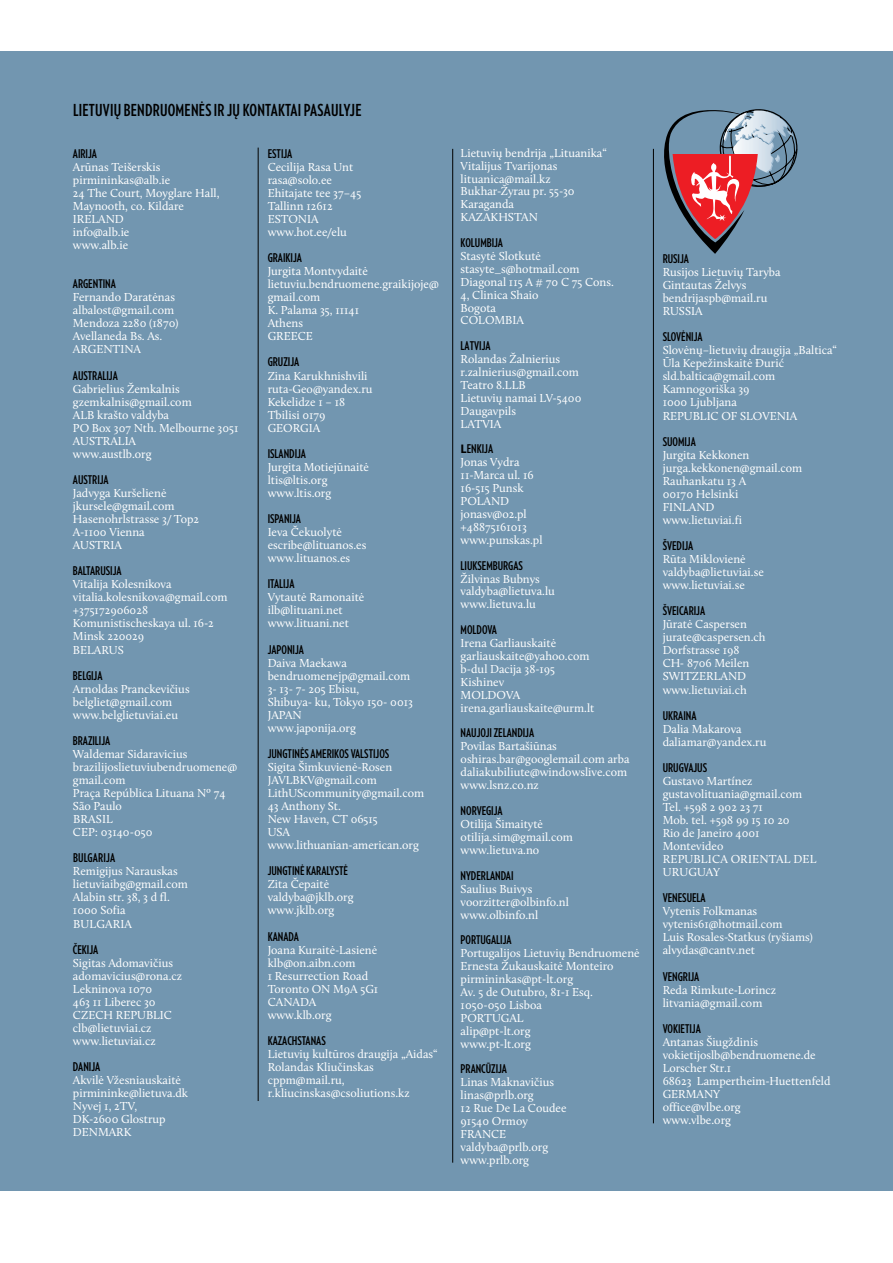
<style>
.page{position:relative;width:893px;height:1263px;background:#fff}
.page>*{position:absolute;margin:0;border:0;box-sizing:border-box;transform-origin:0 0}
.t1{font:700 16.5px "Verlag Compressed";letter-spacing:.015em;color:#000}
.t2{font:12px/13px "Calluna";color:#fff}
.t3{font:700 12px "Verlag Compressed";color:#000}
.s1{font-family:"Segoe UI"}
</style>
<div class="page">
<div style="left:0;top:51px;width:893px;height:1140px;background:#7296b0"></div>
<hr style="left:258px;top:148px;width:1px;height:953px;background:#000">
<hr style="left:452px;top:149px;width:1px;height:1014px;background:#000">
<hr style="left:653px;top:149px;width:1px;height:974px;background:#000">
<svg style="left:664px;top:109px;width:133px;height:145px"></svg>
<h1 class="t1" style="left:73px;top:98px;width:290px">LIETUVIŲ BENDRUOMENĖSIR JŲ KONTAKTAI PASAULYJE</h1>
<p class="t3" style="left:268px;top:145px;width:26px">ESTIJA</p>
<p class="t2" style="left:268px;top:160px;width:95px">Cecilija Rasa Unt rasa@solo.ee<br>Ehitajate tee 37–45<br>Tallinn 12612<br>ESTONIA www.hot.ee/elu</p>
<p class="t3" style="left:268px;top:249px;width:36px">GRAIKIJA</p>
<p class="t2" style="left:268px;top:264px;width:173px">Jurgita Montvydaitė lietuviu.bendruomene.graikijoje@ gmail.com<br>K. Palama 35, 11141<br>Athens<br>GREECE</p>
<p class="t3" style="left:268px;top:354px;width:33px">GRUZIJA</p>
<p class="t2" style="left:268px;top:369px;width:106px">Zina Karukhnishvili ruta-Geo@yandex.ru<br>Kekelidze 1 – 18<br>Tbilisi 0179<br>GEORGIA</p>
<p class="t3" style="left:268px;top:445px;width:40px">ISLANDIJA</p>
<p class="t2" style="left:268px;top:460px;width:103px">Jurgita Motiejūnaitė ltis@ltis.org www.ltis.org</p>
<p class="t3" style="left:268px;top:510px;width:35px">ISPANIJA</p>
<p class="t2" style="left:268px;top:525px;width:100px">Ieva Čekuolytė escribe@lituanos.es www.lituanos.es</p>
<p class="t3" style="left:268px;top:575px;width:28px">ITALIJA</p>
<p class="t2" style="left:268px;top:591px;width:98px">Vytautė Ramonaitė ilb@lituani.net www.lituani.net</p>
<p class="t3" style="left:268px;top:641px;width:38px">JAPONIJA</p>
<p class="t2" style="left:268px;top:656px;width:147px">Daiva Maekawa bendruomenejp@gmail.com<br>3- 13- 7- 205 Ebisu,<br>Shibuya- ku, Tokyo 150- 0013<br>JAPAN<br>www.japonija.org</p>
<p class="t3" style="left:268px;top:745px;width:123px">JUNGTINĖS AMERIKOS VALSTIJOS</p>
<p class="t2" style="left:268px;top:760px;width:158px">Sigita Šimkuvienė-Rosen<br>JAVLBKV@gmail.com<br>LithUScommunity@gmail.com<br>43 Anthony St.<br>New Haven, CT 06515<br>USA www.lithuanian-american.org</p>
<p class="t3" style="left:268px;top:862px;width:82px">JUNGTINĖ KARALYSTĖ</p>
<p class="t2" style="left:268px;top:878px;width:87px">Zita Čepaitė valdyba@jklb.org www.jklb.org</p>
<p class="t3" style="left:268px;top:928px;width:33px">KANADA</p>
<p class="t2" style="left:268px;top:943px;width:112px">Joana Kuraitė-Lasienė klb@on.aibn.com<br>1 Resurrection Road<br>Toronto ON M9A 5G1<br>CANADA www.klb.org</p>
<p class="t3" style="left:268px;top:1032px;width:60px">KAZACHSTANAS</p>
<p class="t2" style="left:268px;top:1047px;width:171px">Lietuvių kultūros draugija „Aidas“<br>Rolandas Kliučinskas cppm@mail.ru, r.kliucinskas@csoliutions.kz</p>
<p class="t3" style="left:73px;top:145px;width:26px">AIRIJA</p>
<p class="t2" style="left:73px;top:160px;width:148px">Arūnas Teišerskis pirmininkas@alb.ie<br>24 The Court, Moyglare Hall,<br>Maynooth, co. Kildare<br>IRELAND<br>info@alb.ie<br>www.alb.ie</p>
<p class="t3" style="left:73px;top:275px;width:44px">ARGENTINA</p>
<p class="t2" style="left:73px;top:291px;width:107px">Fernando Daratėnas albalost@gmail.com<br>Mendoza 2280 (1870)<br>Avellaneda Bs. As.<br>ARGENTINA</p>
<p class="t3" style="left:73px;top:367px;width:46px">AUSTRALIJA</p>
<p class="t2" style="left:73px;top:382px;width:167px">Gabrielius Žemkalnis gzemkalnis@gmail.com<br>ALB krašto valdyba<br>PO Box 307 Nth. Melbourne 3051<br>AUSTRALIA<br>www.austlb.org</p>
<p class="t3" style="left:73px;top:471px;width:37px">AUSTRIJA</p>
<p class="t2" style="left:73px;top:486px;width:128px">Jadvyga Kuršelienė jkursele@gmail.com<br>Hasenohrlstrasse 3/ Top2<br>A-1100 Vienna<br>AUSTRIA</p>
<p class="t3" style="left:73px;top:562px;width:50px">BALTARUSIJA</p>
<p class="t2" style="left:73px;top:578px;width:156px">Vitalija Kolesnikova vitalia.kolesnikova@gmail.com +375172906028<br>Komunistischeskaya ul. 16-2<br>Minsk 220029<br>BELARUS</p>
<p class="t3" style="left:73px;top:667px;width:31px">BELGIJA</p>
<p class="t2" style="left:73px;top:682px;width:118px">Arnoldas Pranckevičius belgliet@gmail.com www.belglietuviai.eu</p>
<p class="t3" style="left:73px;top:732px;width:39px">BRAZILIJA</p>
<p class="t2" style="left:73px;top:747px;width:166px">Waldemar Sidaravicius brazilijoslietuviubendruomene@ gmail.com<br>Praça República Lituana Nº 74<br>São Paulo<br>BRASIL<br>CEP: 03140-050</p>
<p class="t3" style="left:73px;top:849px;width:44px">BULGARIJA</p>
<p class="t2" style="left:73px;top:865px;width:116px">Remigijus Narauskas lietuviaibg@gmail.com<br>Alabin str. 38, 3 d fl.<br>1000 Sofia<br>BULGARIA</p>
<p class="t3" style="left:73px;top:941px;width:27px">ČEKIJA</p>
<p class="t2" style="left:73px;top:956px;width:111px">Sigitas Adomavičius adomavicius@rona.cz<br>Lekninova 1070<br>463 11 Liberec 30<br>CZECH REPUBLIC clb@lietuviai.cz www.lietuviai.cz</p>
<p class="t3" style="left:73px;top:1058px;width:29px">DANIJA</p>
<p class="t2" style="left:73px;top:1073px;width:117px">Akvilė Vžesniauskaitė pirmininke@lietuva.dk<br>Nyvej 1, 2TV,<br>DK-2600 Glostrup<br>DENMARK</p>
<p class="t2" style="left:461px;top:146px;width:148px">Lietuvių bendrija „Lituanika“<br>Vitalijus Tvarijonas lituanica@mail.kz<br>Bukhar-Žyrau pr. 55-30<br>Karaganda<br>KAZAKHSTAN</p>
<p class="t3" style="left:461px;top:234px;width:44px">KOLUMBIJA</p>
<p class="t2" style="left:461px;top:249px;width:155px">Stasytė Slotkutė stasyte_s@hotmail.com<br>Diagonal 115 A # 70 C 75 Cons.<br>4, Clinica Shaio<br>Bogota<br>COLOMBIA</p>
<p class="t3" style="left:461px;top:337px;width:31px">LATVIJA</p>
<p class="t2" style="left:461px;top:353px;width:122px">Rolandas Žalnierius r.zalnierius@gmail.com<br>Teatro 8.LLB<br>Lietuvių namai LV-5400<br>Daugavpils<br>LATVIA</p>
<p class="t3" style="left:461px;top:441px;width:34px"><span class="s1">L</span>ENKIJA</p>
<p class="t2" style="left:461px;top:456px;width:83px">Jonas Vydra<br>11-Marca ul. 16<br>16-515 Punsk<br>POLAND jonasv@o2.pl +48875161013 www.punskas.pl</p>
<p class="t3" style="left:461px;top:557px;width:64px">LIUKSEMBURGAS</p>
<p class="t2" style="left:461px;top:572px;width:96px">Žilvinas Bubnys valdyba@lietuva.lu www.lietuva.lu</p>
<p class="t3" style="left:461px;top:621px;width:38px">MOLDOVA</p>
<p class="t2" style="left:461px;top:636px;width:135px">Irena Garliauskaitė garliauskaite@yahoo.com b-dul Dacija 38-195<br>Kishinev<br>MOLDOVA irena.garliauskaite@urm.lt</p>
<p class="t3" style="left:461px;top:724px;width:75px">NAUJOJI ZELANDIJA</p>
<p class="t2" style="left:461px;top:740px;width:170px">Povilas Bartašiūnas oshiras.bar@googlemail.com arba daliakubiliute@windowslive.com www.lsnz.co.nz</p>
<p class="t3" style="left:461px;top:802px;width:43px">NORVEGIJA</p>
<p class="t2" style="left:461px;top:817px;width:114px">Otilija Šimaitytė otilija.sim@gmail.com www.lietuva.no</p>
<p class="t3" style="left:461px;top:867px;width:54px">NYDERLANDAI</p>
<p class="t2" style="left:461px;top:882px;width:110px">Saulius Buivys voorzitter@olbinfo.nl www.olbinfo.nl</p>
<p class="t3" style="left:461px;top:931px;width:52px">PORTUGALIJA</p>
<p class="t2" style="left:461px;top:947px;width:181px">Portugalijos Lietuvių Bendruomenė<br>Ernesta Žukauskaitė Monteiro pirmininkas@pt-lt.org<br>Av. 5 de Outubro, 81-1 Esq.<br>1050-050 Lisboa<br>PORTUGAL<br>alip@pt-lt.org<br>www.pt-lt.org</p>
<p class="t3" style="left:461px;top:1060px;width:48px">PRANCŪZIJA</p>
<p class="t2" style="left:461px;top:1076px;width:107px">Linas Maknavičius linas@prlb.org<br>12 Rue De La Coudee<br>91540 Ormoy<br>FRANCE valdyba@prlb.org www.prlb.org</p>
<p class="t3" style="left:663px;top:250px;width:28px">RUSIJA</p>
<p class="t2" style="left:663px;top:265px;width:120px">Rusijos Lietuvių Taryba<br>Gintautas Želvys bendrijaspb@mail.ru<br>RUSSIA</p>
<p class="t3" style="left:663px;top:328px;width:41px">SLOVĖNIJA</p>
<p class="t2" style="left:663px;top:344px;width:176px">Slovėnų–lietuvių draugija „Baltica“<br>Ūla Kepežinskaitė Đurić sld.baltica@gmail.com<br>Kamnogoriška 39<br>1000 Ljubljana<br>REPUBLIC OF SLOVENIA</p>
<p class="t3" style="left:663px;top:433px;width:35px">SUOMIJA</p>
<p class="t2" style="left:663px;top:448px;width:141px">Jurgita Kekkonen jurga.kekkonen@gmail.com<br>Rauhankatu 13 A<br>00170 Helsinki<br>FINLAND<br>www.lietuviai.fi</p>
<p class="t3" style="left:663px;top:537px;width:32px">ŠVEDIJA</p>
<p class="t2" style="left:663px;top:552px;width:103px">Rūta Miklovienė valdyba@lietuviai.se www.lietuviai.se</p>
<p class="t3" style="left:663px;top:602px;width:44px">ŠVEICARIJA</p>
<p class="t2" style="left:663px;top:618px;width:104px">Jūratė Caspersen jurate@caspersen.ch<br>Dorfstrasse 198<br>CH- 8706 Meilen<br>SWITZERLAND www.lietuviai.ch</p>
<p class="t3" style="left:663px;top:707px;width:35px">UKRAINA</p>
<p class="t2" style="left:663px;top:722px;width:105px">Dalia Makarova daliamar@yandex.ru</p>
<p class="t3" style="left:663px;top:759px;width:46px">URUGVAJUS</p>
<p class="t2" style="left:663px;top:774px;width:155px">Gustavo Martínez gustavolituania@gmail.com<br>Tel. +598 2 902 23 71<br>Mob. tel. +598 99 15 10 20<br>Rio de Janeiro 4001<br>Montevideo<br>REPUBLICA ORIENTAL DEL<br>URUGUAy</p>
<p class="t3" style="left:663px;top:889px;width:45px">VENESUELA</p>
<p class="t2" style="left:663px;top:905px;width:152px">Vytenis Folkmanas vytenis61@hotmail.com<br>Luis Rosales-Statkus (ryšiams) alvydas@cantv.net</p>
<p class="t3" style="left:663px;top:968px;width:38px">VENGRIJA</p>
<p class="t2" style="left:663px;top:983px;width:115px">Reda Rimkute-Lorincz litvania@gmail.com</p>
<p class="t3" style="left:663px;top:1020px;width:40px">VOKIETIJA</p>
<p class="t2" style="left:663px;top:1035px;width:169px">Antanas Šiugždinis vokietijoslb@bendruomene.de<br>Lorscher Str.1<br>68623 Lampertheim-Huettenfeld<br>GERMANy<br>office@vlbe.org<br>www.vlbe.org</p>
</div>
